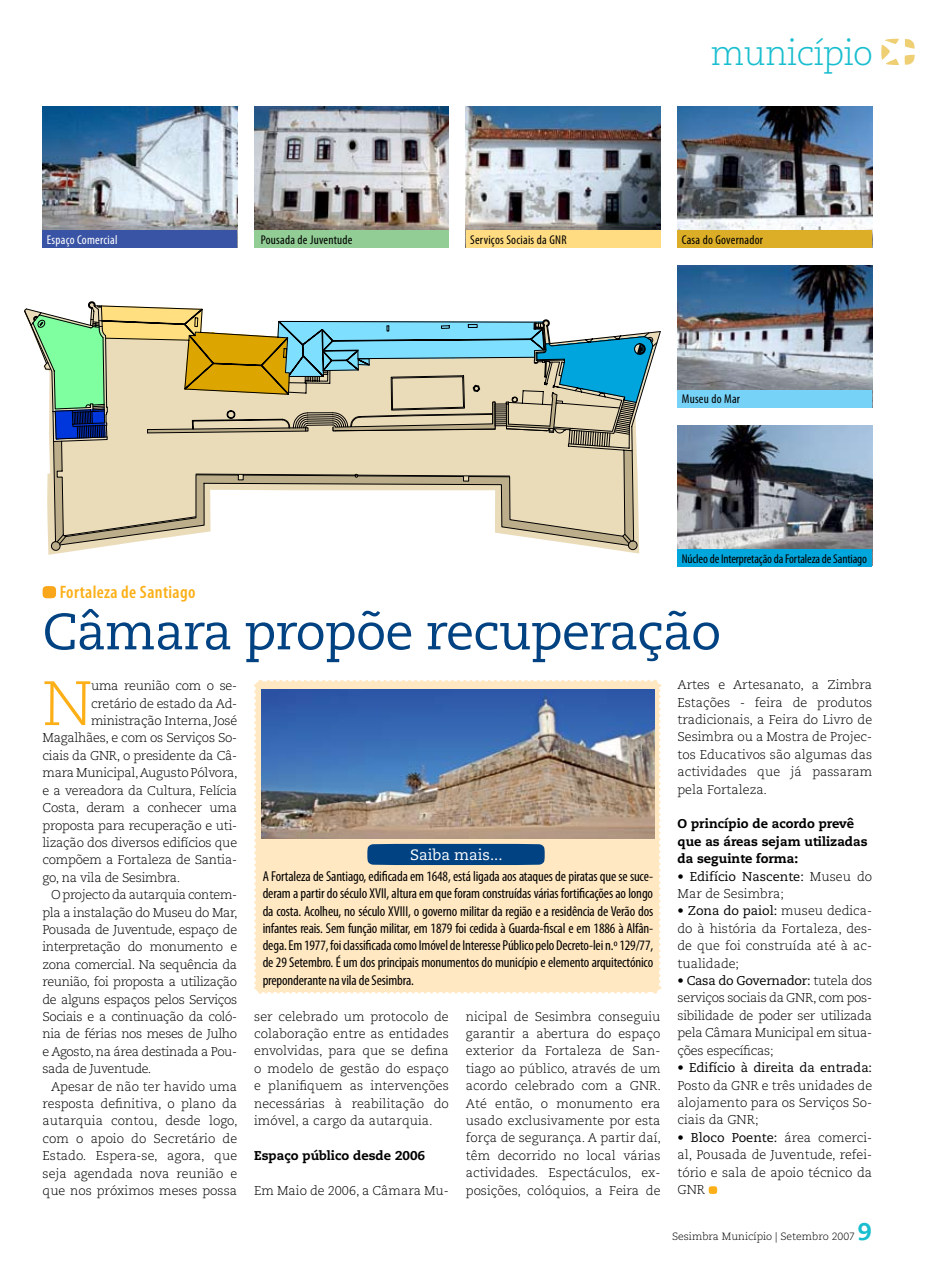
<style>
.page{position:relative;width:936px;height:1276px;background:#fff}
.page>*{position:absolute;margin:0;border:0;box-sizing:border-box;transform-origin:0 0}
.t1{font:300 62.4px "Caecilia";color:#fcaf17}
.t2{font:51px "Caecilia";letter-spacing:-.02em;color:#004282}
.t3{font:300 34.5px "Caecilia";letter-spacing:-.02em;color:#18becf}
.t4{font:600 condensed 18px "Myriad Pro";letter-spacing:.02em;color:#fcaf17}
.t5{font:15px "Caecilia";color:#fff}
.t6{font:condensed 14.4px/17.2px "Myriad Pro";letter-spacing:-.01em;color:#000;text-align:justify}
.t7{font:300 12.75px/17.4px "Caecilia";color:#000;text-align:justify}
.t8{font:300 12.75px "Caecilia";letter-spacing:-.02em;color:#000}
.t9{font:300 12.75px "Caecilia";letter-spacing:-.03em;color:#000}
.t10{font:800 12.75px/17.4px "Caecilia";color:#000}
.t11{font:condensed 12.75px "Myriad Pro";letter-spacing:.02em;color:#000}
.t12{font:condensed 12.75px "Myriad Pro";letter-spacing:-.01em;color:#000}
.t13{font:12.75px "Caecilia";color:#000}
.t14{font:condensed 12.75px "Myriad Pro";letter-spacing:.02em;color:#fff}
.t15{font:300 10.5px "Caecilia";color:#000}
.s1{font-weight:400}
</style>
<div class="page">
<svg style="left:42px;top:586px;width:14px;height:12px"></svg>
<svg style="left:254px;top:679px;width:408px;height:315px;background:#efdebf"></svg>
<img style="left:254px;top:106px;width:195px;height:125px">
<div style="left:254px;top:231px;width:195px;height:17px;background:#91cd94"></div>
<img style="left:466px;top:106px;width:194px;height:125px">
<div style="left:466px;top:231px;width:194px;height:17px;background:#ffdc81"></div>
<img style="left:677px;top:106px;width:195px;height:125px">
<div style="left:677px;top:231px;width:195px;height:17px;background:#dcae28"></div>
<img style="left:677px;top:266px;width:195px;height:124px">
<div style="left:677px;top:390px;width:195px;height:17px;background:#77d2f7"></div>
<img style="left:43px;top:106px;width:194px;height:125px">
<div style="left:43px;top:231px;width:194px;height:17px;background:#3a54a5"></div>
<img style="left:677px;top:425px;width:195px;height:125px">
<div style="left:677px;top:550px;width:195px;height:17px;background:#00a6dc"></div>
<svg style="left:47px;top:478px;width:588px;height:65px"></svg>
<svg style="left:51px;top:541px;width:586px;height:9px"></svg>
<svg style="left:25px;top:302px;width:636px;height:176px"></svg>
<svg style="left:64px;top:331px;width:596px;height:205px;background:#c4c8af"></svg>
<svg style="left:708px;top:1186px;width:9px;height:8px"></svg>
<img style="left:262px;top:689px;width:392px;height:149px">
<svg style="left:881px;top:39px;width:33px;height:26px"></svg>
<p class="t14" style="left:47px;top:232px;width:72px">Espaço Comercial</p>
<h3 class="t3" style="left:711px;top:34px;width:164px">município</h3>
<p class="t11" style="left:261px;top:232px;width:93px">Pousada de Juventude</p>
<p class="t11" style="left:470px;top:232px;width:98px">Serviços Sociais da GNR</p>
<p class="t11" style="left:681px;top:232px;width:83px">Casa do Governador</p>
<p class="t11" style="left:681px;top:391px;width:60px">Museu do Mar</p>
<p class="t12" style="left:681px;top:551px;width:187px">Núcleo de Interpretação da Fortaleza de Santiago</p>
<h3 class="t4" style="left:60px;top:581px;width:137px">Fortaleza de Santiago</h3>
<h2 class="t2" style="left:43px;top:602px;width:680px">Câmara propõe recuperação</h2>
<h1 class="t1" style="left:43px;top:668px;width:51px">N</h1>
<p class="t8" style="left:91px;top:678px;width:139px">uma reunião com o se-</p>
<p class="t8" style="left:91px;top:696px;width:148px">cre--tário de estado da Ad-</p>
<p class="t8" style="left:91px;top:713px;width:148px">mi-nistração Interna, José</p>
<p class="t8" style="left:43px;top:731px;width:196px">Magalhães, e com os Serviços So-</p>
<p class="t8" style="left:43px;top:748px;width:196px">ciais da GNR, o pre-sidente da Câ-</p>
<p class="t8" style="left:43px;top:765px;width:196px">mara Municipal, Augusto Pólvora,</p>
<p class="t8" style="left:43px;top:783px;width:196px">e a vereadora da Cultura, Fe--lícia</p>
<p class="t8" style="left:43px;top:800px;width:196px">Costa, deram a conhe-cer uma</p>
<p class="t8" style="left:43px;top:818px;width:188px">pro-posta para recupera-ção e uti-----</p>
<p class="t8" style="left:43px;top:835px;width:196px">li--zação dos diversos edifí-cios que</p>
<p class="t8" style="left:43px;top:852px;width:196px">compõem a Fortaleza de Santia-</p>
<p class="t8" style="left:43px;top:870px;width:139px">go, na vila de Sesimbra.</p>
<p class="t9" style="left:51px;top:887px;width:188px">O projecto da autarquia contem-</p>
<p class="t9" style="left:43px;top:905px;width:196px">pla a instalação do Museu do Mar,</p>
<p class="t9" style="left:43px;top:922px;width:196px">Pousada de Juventu-de, es-paço de</p>
<p class="t9" style="left:43px;top:939px;width:196px">interpretação do mo-numento e</p>
<p class="t9" style="left:43px;top:957px;width:196px">zona comerci-al. Na se-quência da</p>
<p class="t9" style="left:43px;top:974px;width:196px">reunião, foi proposta a utilização</p>
<p class="t9" style="left:43px;top:992px;width:196px">de alguns es-pa--ços pelos Serviços</p>
<p class="t9" style="left:43px;top:1009px;width:196px">Sociais e a continuação da coló-</p>
<p class="t9" style="left:43px;top:1026px;width:196px">nia de férias nos meses de Julho</p>
<p class="t9" style="left:43px;top:1044px;width:196px">e Agosto, na área destinada a Pou-</p>
<p class="t9" style="left:43px;top:1061px;width:110px">sada de Ju-ventude.</p>
<p class="t7" style="left:51px;top:1077px;width:188px">Apesar de não ter havido uma</p>
<p class="t7" style="left:43px;top:1095px;width:196px">resposta definitiva, o plano da</p>
<p class="t7" style="left:43px;top:1112px;width:196px">autarquia contou, desde logo,</p>
<p class="t7" style="left:43px;top:1130px;width:196px">com o apoio do Secretário de</p>
<p class="t7" style="left:43px;top:1147px;width:196px">Estado. Espera-se, agora, que</p>
<p class="t7" style="left:43px;top:1164px;width:196px">seja agen-dada no--va reunião e</p>
<p class="t7" style="left:43px;top:1182px;width:196px">que nos pró--ximos meses possa</p>
<p class="t5" style="left:410px;top:846px;width:94px">Saiba mais...</p>
<p class="t6" style="left:263px;top:867px;width:392px">A Fortaleza de Santiago, edificada em 1648, está ligada aos ataques de piratas que se suce&shy;deram a partir do século XVII, altura em que foram construídas várias fortificações ao longo da costa. Acolheu, no século XVIII, o governo militar da região e a residência de Verão dos infantes reais. Sem função militar, em 1879 foi cedida à Guarda-fiscal e em 1886 à Alfân&shy;dega. Em 1977, foi classificada como Imóvel de Interesse Público pelo Decreto-lei n.º 129/77, de 29 Setembro. É um dos principais monumentos do município e elemento arquitectónico preponderante na vila de Sesimbra.</p>
<p class="t7" style="left:254px;top:1007px;width:196px">ser celebra-do um protocolo de colabora-ção entre as entidades envolvidas, para que se defina o modelo de gestão do espaço e planifiquem as intervenções necessárias à reabi-litação do imó-vel, a cargo da autarquia.</p>
<p class="t10" style="left:254px;top:1146px;width:171px">Espaço público desde 2006</p>
<p class="t7" style="left:254px;top:1181px;width:196px">Em Maio de 2006, a Câmara Mu-</p>
<p class="t7" style="left:466px;top:1007px;width:197px;text-align:left">nicipal de Sesimbra conse-guiu garantir a abertura do espaço exterior da Fortaleza de San-- tiago ao público, através de um acordo celebrado com a GNR.<br>Até então, o monumento era usado exclusivamente por esta força de segurança. A partir daí, têm decorrido no lo--cal várias actividades. Es---pec-tá-cu-los, ex&shy;posições, coló-quios, a Feira de</p>
<p class="t7" style="left:677px;top:676px;width:196px">Ar-tes e Artesanato, a Zimbra Es--ta-ções - feira de produtos tradicio-nais, a Feira do Livro de Se-sim-bra ou a Mostra de Projec&shy;tos Educativos são algumas das actividades que já passaram pela Fortaleza.</p>
<p class="t10" style="left:677px;top:815px;width:191px">O princípio de acordo prevê que as áreas sejam utilizadas da seguinte forma:</p>
<p class="t7" style="left:677px;top:868px;width:196px"><span class="s1">• Edifício Nascente:</span> Museu do<br>Mar de Sesimbra;</p>
<p class="t7" style="left:677px;top:902px;width:196px;text-align:left"><span class="s1">• Zona do paiol:</span> museu dedi-ca&shy;do à história da Fortaleza, des&shy;de que foi construída até à ac&shy;tualidade;</p>
<p class="t7" style="left:677px;top:972px;width:196px"><span class="s1">• Casa do Governador:</span> tutela dos serviços sociais da GNR, com pos&shy;sibilidade de poder ser uti-------lizada pela Câmara Municipal em situa&shy;ções específicas;</p>
<p class="t13" style="left:677px;top:1060px;width:196px">• Edifício à direita da entrada:</p>
<p class="t7" style="left:677px;top:1076px;width:196px">Posto da GNR e três unidades de alojamento para os Serviços So&shy;ciais da GNR;</p>
<p class="t7" style="left:677px;top:1129px;width:196px"><span class="s1">• Bloco Poente:</span> área comerci&shy;al, Pousada de Juventude, refei&shy;tório e sala de apoio técnico da GNR</p>
<p class="t15" style="left:672px;top:1230px;width:184px">Sesimbra Município | Setembro 2007</p>
</div>
